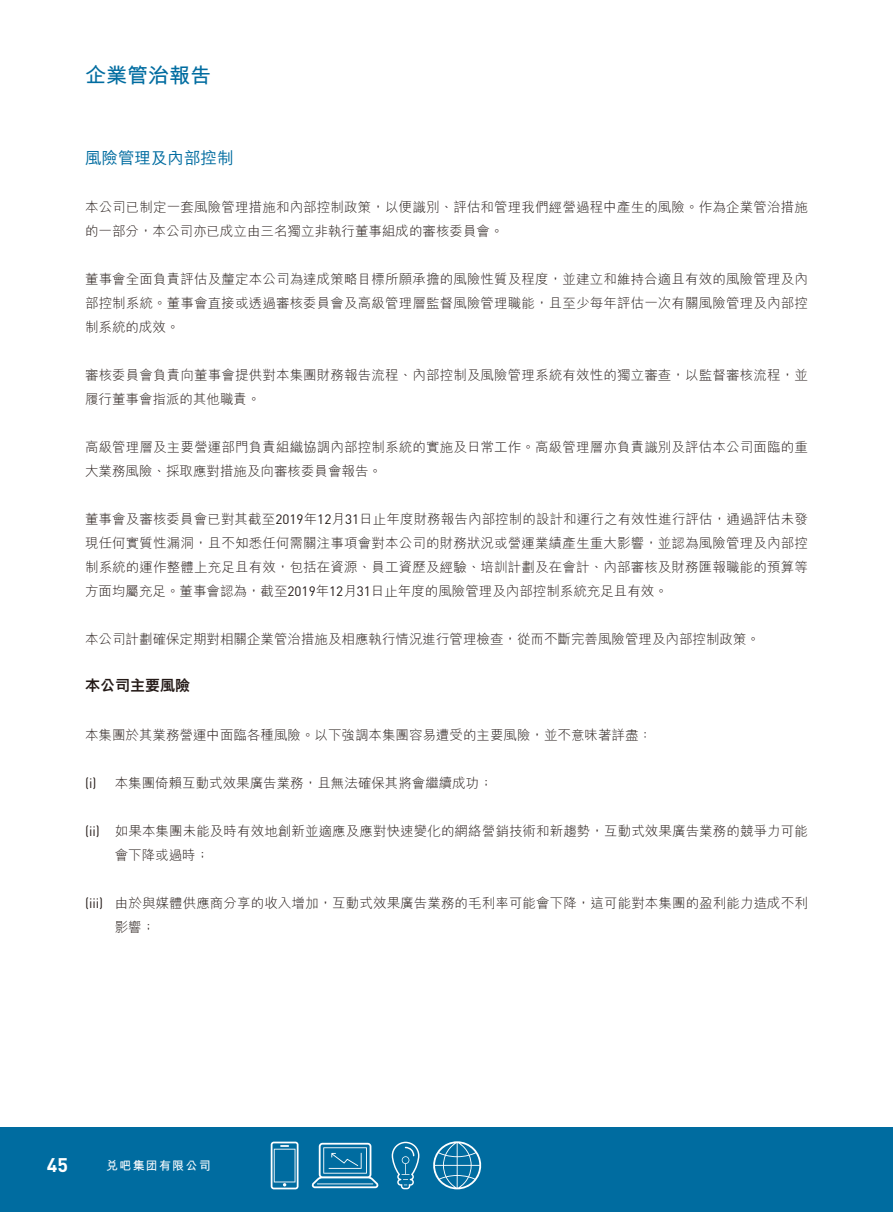
<style>
.page{position:relative;width:893px;height:1212px;background:#fff}
.page>*{position:absolute;margin:0;border:0;box-sizing:border-box;transform-origin:0 0}
.t1{font:21px "M Hei HK Bold E Ten B5 H";color:#006ca0}
.t2{font:700 19.5px "DIN Pro";color:#fff}
.t3{font:16.5px "M Hei HK Medium E Ten B5 H";color:#006ca0}
.t4{font:15px "M Hei HK Heavy E Ten B5 H";color:#231916}
.t5{font:13.5px/24px "M Hei HK Light E Ten B5 H";letter-spacing:.005em;color:#231916}
.t6{font:12px "M Hei HKS Bold E Ten B5 H";letter-spacing:.1em;color:#fff}
.s1{font-family:"DIN Pro"}
</style>
<div class="page">
<div style="left:0;top:1127px;width:893px;height:85px;background:#006ca0"></div>
<svg style="left:271px;top:1141px;width:28px;height:48px"></svg>
<svg style="left:312px;top:1143px;width:67px;height:45px"></svg>
<svg style="left:392px;top:1142px;width:27px;height:47px"></svg>
<svg style="left:433px;top:1141px;width:49px;height:48px"></svg>
<h1 class="t1" style="left:85px;top:67px;width:127px">企業管治報告</h1>
<p class="t3" style="left:85px;top:151px;width:150px">風險管理及內部控制</p>
<p class="t5" style="left:85px;top:197px;width:724px">本公司已制定一套風險管理措施和內部控制政策，以便識別、評估和管理我們經營過程中產生的風險。作為企業管治措施的一部分，本公司亦已成立由三名獨立非執行董事組成的審核委員會。</p>
<p class="t5" style="left:85px;top:269px;width:724px;text-align:justify">董事會全面負責評估及釐定本公司為達成策略目標所願承擔的風險性質及程度，並建立和維持合適且有效的風險管理及內部控制系統。董事會直接或透過審核委員會及高級管理層監督風險管理職能，且至少每年評估一次有關風險管理及內部控制系統的成效。</p>
<p class="t5" style="left:85px;top:365px;width:724px">審核委員會負責向董事會提供對本集團財務報告流程、內部控制及風險管理系統有效性的獨立審查，以監督審核流程，並履行董事會指派的其他職責。</p>
<p class="t5" style="left:85px;top:437px;width:724px">高級管理層及主要營運部門負責組織協調內部控制系統的實施及日常工作。高級管理層亦負責識別及評估本公司面臨的重大業務風險、採取應對措施及向審核委員會報告。</p>
<p class="t5" style="left:85px;top:509px;width:724px;text-align:justify">董事會及審核委員會已對其截至<span class="s1">2019</span>年<span class="s1">12</span>月<span class="s1">31</span>日止年度財務報告內部控制的設計和運行之有效性進行評估，通過評估未發現任何實質性漏洞，且不知悉任何需關注事項會對本公司的財務狀況或營運業績產生重大影響，並認為風險管理及內部控制系統的運作整體上充足且有效，包括在資源、員工資歷及經驗、培訓計劃及在會計、內部審核及財務匯報職能的預算等方面均屬充足。董事會認為，截至<span class="s1">2019</span>年<span class="s1">12</span>月<span class="s1">31</span>日止年度的風險管理及內部控制系統充足且有效。</p>
<p class="t5" style="left:85px;top:629px;width:676px">本公司計劃確保定期對相關企業管治措施及相應執行情況進行管理檢查，從而不斷完善風險管理及內部控制政策。</p>
<p class="t4" style="left:85px;top:679px;width:106px">本公司主要風險</p>
<p class="t5" style="left:85px;top:725px;width:568px">本集團於其業務營運中面臨各種風險。以下強調本集團容易遭受的主要風險，並不意味著詳盡：</p>
<p class="t5" style="left:85px;top:773px;width:409px"><span class="s1">(i)</span> 本集團倚賴互動式效果廣告業務，且無法確保其將會繼續成功；</p>
<p class="t5" style="left:115px;top:821px;width:695px;text-indent:-30px"><span class="s1">(ii)</span> 如果本集團未能及時有效地創新並適應及應對快速變化的網絡營銷技術和新趨勢，互動式效果廣告業務的競爭力可能會下降或過時；</p>
<p class="t5" style="left:115px;top:893px;width:695px;text-indent:-30px"><span class="s1">(iii)</span> 由於與媒體供應商分享的收入增加，互動式效果廣告業務的毛利率可能會下降，這可能對本集團的盈利能力造成不利影響；</p>
<h2 class="t2" style="left:47px;top:1158px;width:23px">45</h2>
<p class="t6" style="left:106px;top:1160px;width:106px">兌吧集團有限公司</p>
</div>
